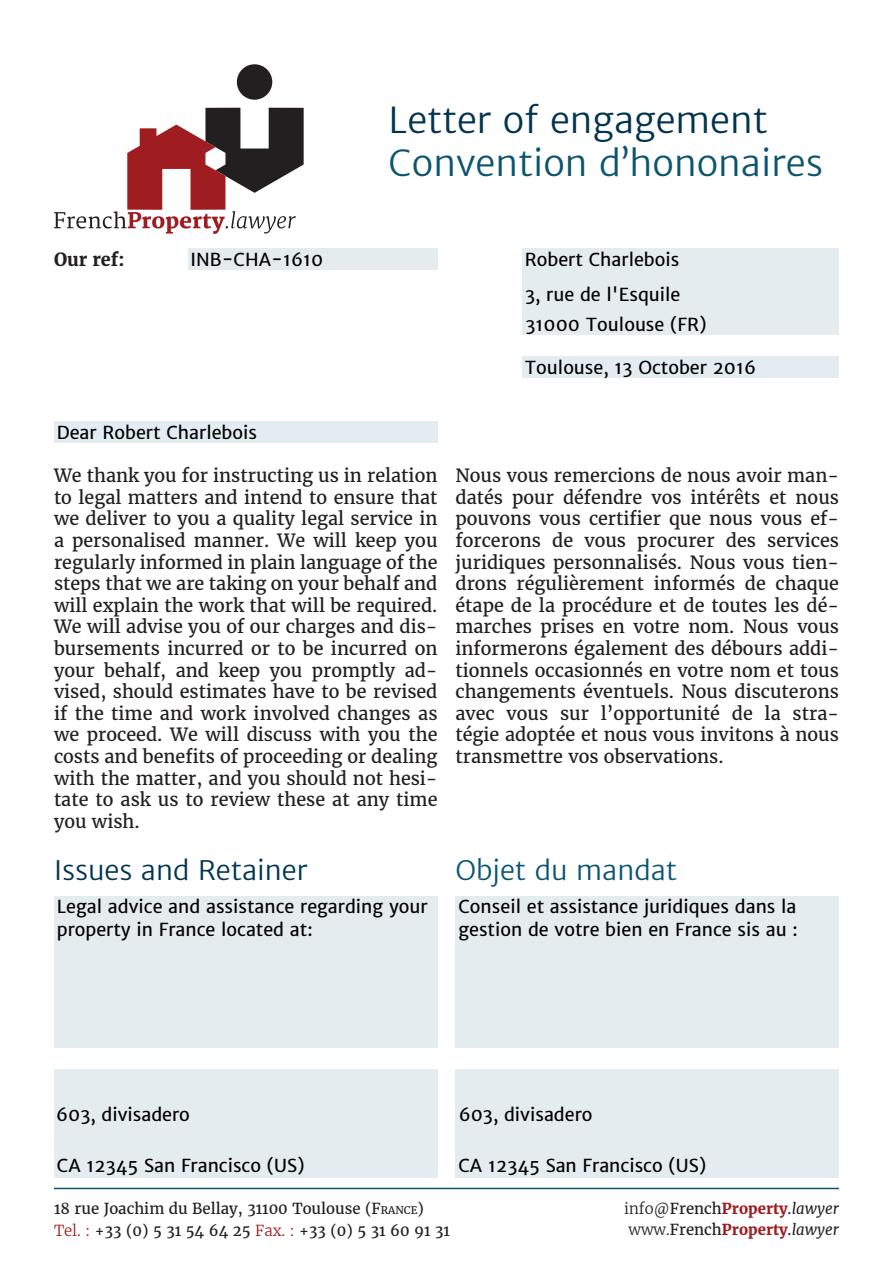
<style>
.page{position:relative;width:893px;height:1263px;background:#fff}
.page>*{position:absolute;margin:0;border:0;box-sizing:border-box;transform-origin:0 0}
.txt{font:300 36px/43.2px "Merriweather Sans";color:#0b5570}
.t1{font:300 27px "Merriweather Sans";color:#01344e}
.txt-2{font:300 27px "Merriweather Sans";color:#0b5570}
.txt-3{font:18px/21.6px "Merriweather";color:#231f20;text-align:justify}
.t2{font:18px/23.1px "Merriweather Sans";color:#000}
.txt-4{font:700 18px "Merriweather";color:#231f20}
.t3{font:15px/21.6px "Merriweather";color:#231f20}
.t4{font:700 15px/21.6px "Merriweather";color:#9f1d20}
.s1{color:#01344e}
.s2{font-style:inherit}
.s3{font-size:10.5px}
.s4{font-weight:300;color:#9f1d20}
.s5{font-weight:300;color:#231f20}
.s6{font-weight:400;color:#231f20}
.s7{font-weight:400;font-style:italic;color:#231f20}
</style>
<div class="page">
<hr style="left:54px;top:1188px;width:785px;height:1px;background:#0b5570">
<svg style="left:54px;top:64px;width:250px;height:170px"></svg>
<div style="left:54px;top:896px;width:383px;height:152px;background:#e5ecf0"></div>
<div style="left:455px;top:896px;width:384px;height:152px;background:#e5ecf0"></div>
<div style="left:54px;top:1069px;width:383px;height:108px;background:#e5ecf0"></div>
<div style="left:455px;top:1069px;width:384px;height:108px;background:#e5ecf0"></div>
<div style="left:522px;top:248px;width:317px;height:87px;background:#e5ecf0"></div>
<div style="left:54px;top:421px;width:383px;height:22px;background:#e5ecf0"></div>
<div style="left:188px;top:248px;width:249px;height:22px;background:#e5ecf0"></div>
<div style="left:522px;top:356px;width:317px;height:22px;background:#e5ecf0"></div>
<p class="txt-4" style="left:54px;top:248px;width:72px">Our ref:</p>
<p class="t2" style="left:191px;top:248px;width:134px">INB-CHA-1610</p>
<p class="t2" style="left:57px;top:421px;width:202px">Dear Robert Charlebois</p>
<p class="txt" style="left:389px;top:98px;width:436px"><span class="s1">Letter of engagement<br></span>Convention d’hononaires</p>
<p class="t2" style="left:525px;top:248px;width:156px">Robert Charlebois</p>
<p class="t2" style="left:525px;top:282px;width:157px">3, rue de l'Esquile</p>
<p class="t2" style="left:525px;top:313px;width:183px">31000 Toulouse (FR)</p>
<p class="t2" style="left:525px;top:356px;width:233px">Toulouse, 13 October 2016</p>
<p class="txt-3" style="left:54px;top:464px;width:385px">We thank you for instructing us in relation to legal matters and intend to ensure that we deliver to you a quality legal service in a personalised manner. We will keep you regularly informed in plain language of the steps that we are taking on your behalf and will explain the work that will be required.<br>We will advise you of our charges and dis&shy;bursements incurred or to be incurred on your behalf, and keep you promptly ad&shy;vised, should estimates have to be revised if the time and work involved changes as we proceed. We will discuss with you the costs and benefits of proceeding or dealing with the matter, and you should not hesi&shy;tate to ask us to review these at any time you wish.</p>
<p class="txt-3" style="left:455px;top:464px;width:385px">Nous vous remercions de nous avoir man&shy;datés pour défendre vos intérêts et nous pouvons vous certifier que nous vous ef&shy;forcerons de vous procurer des services juridiques personnalisés. Nous vous tien&shy;drons régulièrement informés de chaque étape de la procédure et de toutes les dé&shy;marches prises en votre nom. Nous vous informerons également des débours addi&shy;tionnels occasionnés en votre nom et tous changements éventuels. Nous discuterons avec vous sur l’opportunité de la stra&shy;tégie adoptée et nous vous invitons à nous transmettre vos observations.</p>
<p class="txt-2" style="left:455px;top:852px;width:223px">Objet du mandat</p>
<p class="t1" style="left:54px;top:852px;width:255px">Issues and Retainer</p>
<p class="t2" style="left:57px;top:895px;width:372px">Legal advice and assistance regarding your property in France located at:</p>
<p class="t2" style="left:458px;top:895px;width:341px">Conseil et assistance juridiques dans la gestion de votre bien en France sis au :</p>
<p class="t2" style="left:56px;top:1103px;width:135px">603, divisadero</p>
<p class="t2" style="left:57px;top:1154px;width:249px">CA 12345 San Francisco (US)</p>
<p class="t2" style="left:459px;top:1103px;width:135px">603, divisadero</p>
<p class="t2" style="left:458px;top:1153px;width:249px">CA 12345 San Francisco (US)</p>
<p class="t3" style="left:54px;top:1198px;width:397px">18 rue Joachim du Bellay, 31100 Toulouse (<span class="s2">F</span><span class="s3">RANCE</span>)<br><span class="s4">Tel. :</span> +33 (0) 5 31 54 64 25 <span class="s4">Fax. :</span> +33 (0) 5 31 60 91 31</p>
<p class="t4" style="left:624px;top:1197px;width:216px"><span class="s5">info@</span><span class="s6">French</span>Property<span class="s7">.lawyer </span><span class="s5">www.</span><span class="s6">French</span>Property<span class="s7">.lawyer</span></p>
</div>
